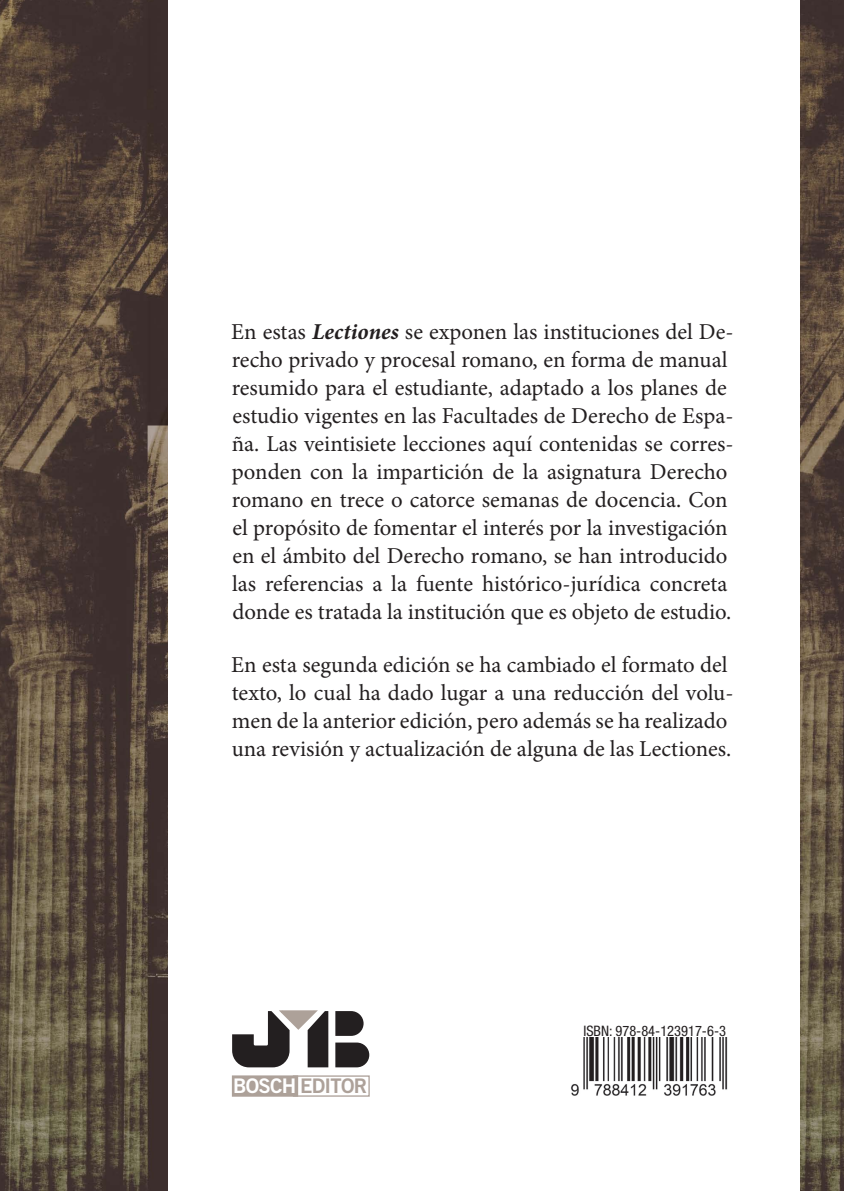
<style>
.page{position:relative;width:844px;height:1191px;background:#fff}
.page>*{position:absolute;margin:0;border:0;box-sizing:border-box;transform-origin:0 0}
.t1{font:22.75px/28px "Minion Pro";color:#231f20}
.t2{font:20.12px "Trade Gothic LT Std Bd 2";letter-spacing:-.035em;color:#ada199}
.t3{font:condensed 14.53px "Helvetica Neue LT Std";color:#231f20}
.s1{font-weight:700;font-style:italic}
.s2{color:#fff}
</style>
<div class="page">
<img style="left:571px;top:1037px;width:157px;height:59px">
<svg style="left:232px;top:1010px;width:138px;height:58px"></svg>
<div style="left:293px;top:1075px;width:76px;height:21px;border:1px solid #ada199"></div>
<div style="left:232px;top:1076px;width:65px;height:20px;background:#ada199"></div>
<div style="left:232px;top:1075px;width:66px;height:21px;border:1px solid #ada199"></div>
<img style="left:800px;top:0;width:43px;height:1191px">
<img style="left:0;top:0;width:167px;height:1191px">
<p class="t1" style="left:231px;top:318px;width:503px">En estas <span class="s1">Lectiones</span> se exponen las instituciones del De&shy;recho privado y procesal romano, en forma de manual resumido para el estudiante, adaptado a los planes de estudio vigentes en las Facultades de Derecho de Espa&shy;ña. Las veintisiete lecciones aquí contenidas se corres&shy;ponden con la impartición de la asignatura Derecho romano en trece o catorce semanas de docencia. Con el propósito de fomentar el interés por la investigación en el ámbito del Derecho romano, se han introducido las referencias a la fuente histórico-jurídica concreta donde es tratada la institución que es objeto de estudio.</p>
<p class="t1" style="left:231px;top:651px;width:503px">En esta segunda edición se ha cambiado el formato del texto, lo cual ha dado lugar a una reducción del volu&shy;men de la anterior edición, pero además se ha realizado una revisión y actualización de alguna de las Lectiones.</p>
<p class="t2" style="left:233px;top:1073px;width:135px"><span class="s2">BOSCH</span> EDITOR</p>
<p class="t3" style="left:583px;top:1022px;width:144px">ISBN: 978-84-123917-6-3</p>
</div>
